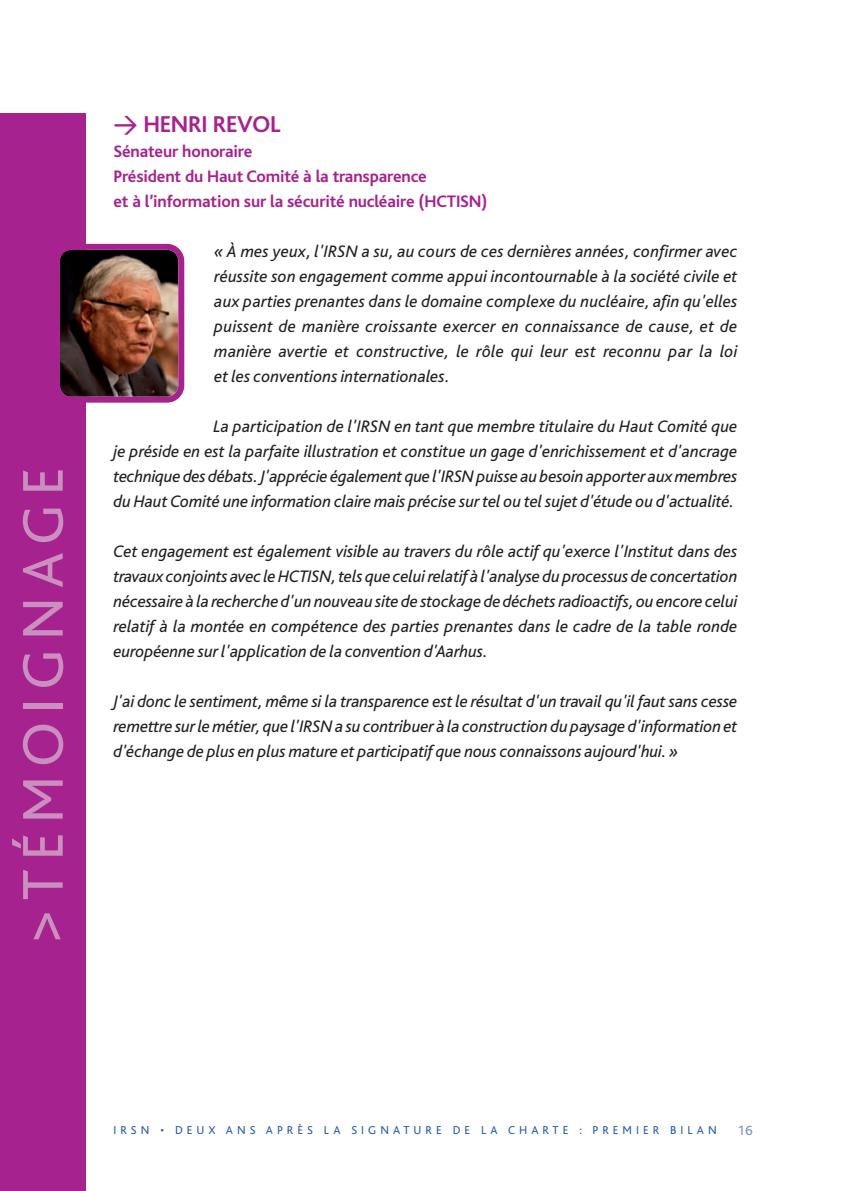
<style>
.page{position:relative;width:851px;height:1191px;background:#fff}
.page>*{position:absolute;margin:0;border:0;box-sizing:border-box;transform-origin:0 0}
.t1{font:60px "Bliss";letter-spacing:.15em;color:#ca8fbf}
.t2{font:700 24px "Bliss";letter-spacing:-.01em;color:#a6228e}
.t3{font:italic 17.4px/25px "Bliss";letter-spacing:-.01em;color:#231f20;text-align:justify}
.t4{font:700 17.4px/25px "Bliss";letter-spacing:-.01em;color:#a6228e}
.t5{font:14px "Bliss";color:#7a8ac5}
.t6{font:12px "Bliss";letter-spacing:.335em;color:#275caa}
.s1{font-family:"DIN";font-weight:500}
</style>
<div class="page">
<div style="left:0;top:113px;width:85px;height:1078px;background:#a6228e"></div>
<img style="left:60px;top:244px;width:124px;height:159px">
<h1 class="t1" style="left:20px;top:945px;width:479px;rotate:-90deg">&gt;TÉMOIGNAGE</h1>
<h2 class="t2" style="left:113px;top:115px;width:168px"><span class="s1">&gt;</span> HENRI REVOL</h2>
<p class="t4" style="left:113px;top:140px;width:375px">Sénateur honoraire<br>Président du Haut Comité à la transparence<br>et à l’information sur la sécurité nucléaire (HCTISN)</p>
<p class="t3" style="left:214px;top:240px;width:524px">« À mes yeux, l'IRSN a su, au cours de ces dernières années, confirmer avec réussite son engagement comme appui incontournable à la société civile et aux parties prenantes dans le domaine complexe du nucléaire, afin qu'elles puissent de manière croissante exercer en connaissance de cause, et de manière avertie et constructive, le rôle qui leur est reconnu par la loi et les conventions internationales.</p>
<p class="t3" style="left:113px;top:415px;width:625px;text-indent:100px">La participation de l'IRSN en tant que membre titulaire du Haut Comité que je préside en est la parfaite illustration et constitue un gage d'enrichissement et d'ancrage technique des débats.J'apprécie également que l'IRSNpuisse aubesoin apporter auxmembres du Haut Comité une information claire mais précise sur tel ou tel sujet d'étude ou d'actualité.</p>
<p class="t3" style="left:113px;top:540px;width:625px">Cet engagement est également visible au travers du rôle actif qu'exerce l'Institut dans des travaux conjoints avec leHCTISN,tels que celuirelatif à l'analyse du processus de concertation nécessaire à la recherche d'un nouveau site de stockage de déchetsradioactifs,ou encore celui relatif à la montée en compétence des parties prenantes dans le cadre de la table ronde européenne sur l'application de la convention d'Aarhus.</p>
<p class="t3" style="left:113px;top:690px;width:625px">J'ai donc le sentiment, même si la transparence est le résultat d'un travail qu'il faut sans cesse remettre surlemétier,que l'IRSNa su contribuer à la construction du paysage d'information et d'échange de plus en plus mature et participatif que nous connaissons aujourd'hui. »</p>
<p class="t6" style="left:113px;top:1125px;width:604px">IRSN • DEUX ANS APRÈS LA SIGNATURE DE LA CHARTE : PREMIER BILAN</p>
<p class="t5" style="left:737px;top:1125px;width:17px">16</p>
</div>
